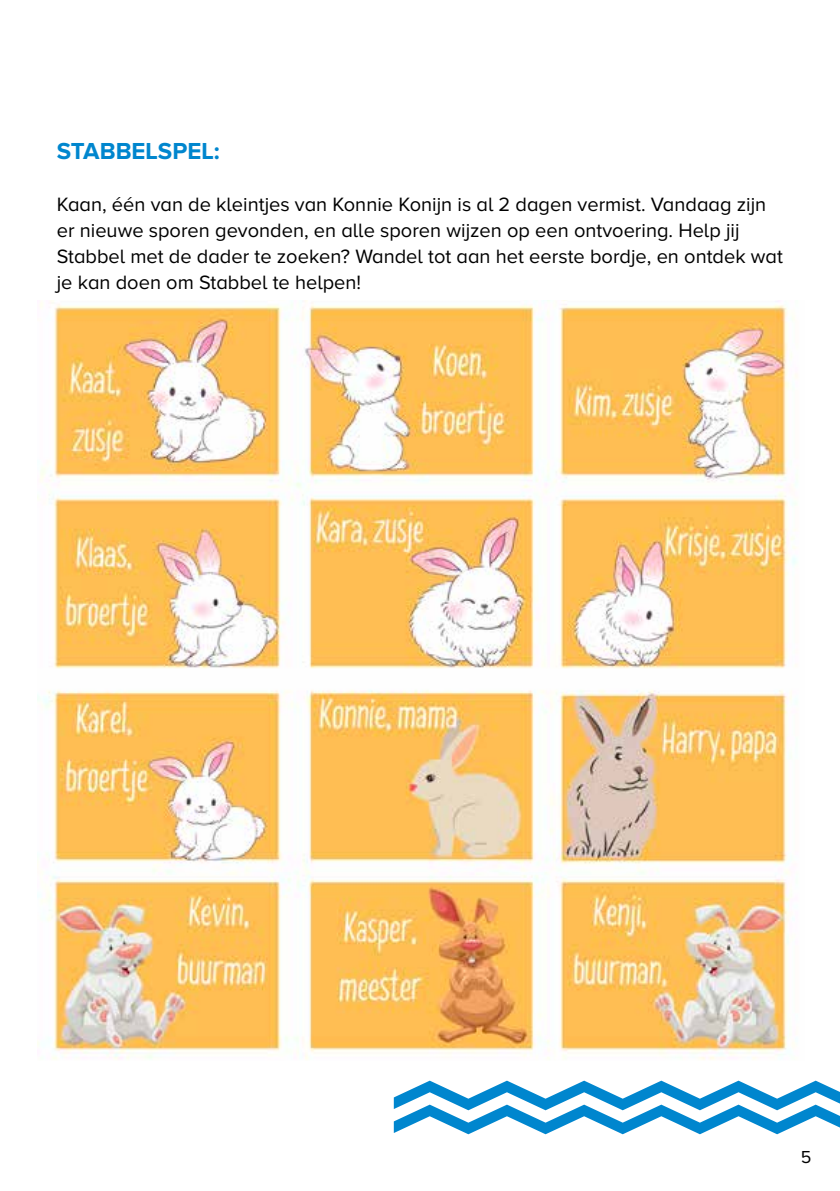
<style>
.page{position:relative;width:840px;height:1191px;background:#fff}
.page>*{position:absolute;margin:0;border:0;box-sizing:border-box;transform-origin:0 0}
.t1{font:700 24px "Proxima Nova A";color:#0086ce}
.t2{font:20px/26px "Proxima Nova A";color:#000}
.t3{font:18px "Proxima Nova A";color:#000}
</style>
<div class="page">
<img style="left:37px;top:300px;width:760px;height:760px">
<svg style="left:393px;top:1080px;width:446px;height:54px"></svg>
<p class="t1" style="left:57px;top:137px;width:164px">STABBELSPEL:</p>
<p class="t2" style="left:57px;top:191px;width:727px">Kaan, één van de kleintjes van Konnie Konijn is al 2 dagen vermist. Vandaag zijn er nieuwe sporen gevonden, en alle sporen wijzen op een ontvoering. Help jij Stabbel met de dader te zoeken? Wandel tot aan het eerste bordje, en ontdek wat je kan doen om Stabbel te helpen!</p>
<p class="t3" style="left:800px;top:1146px;width:12px">5</p>
</div>
